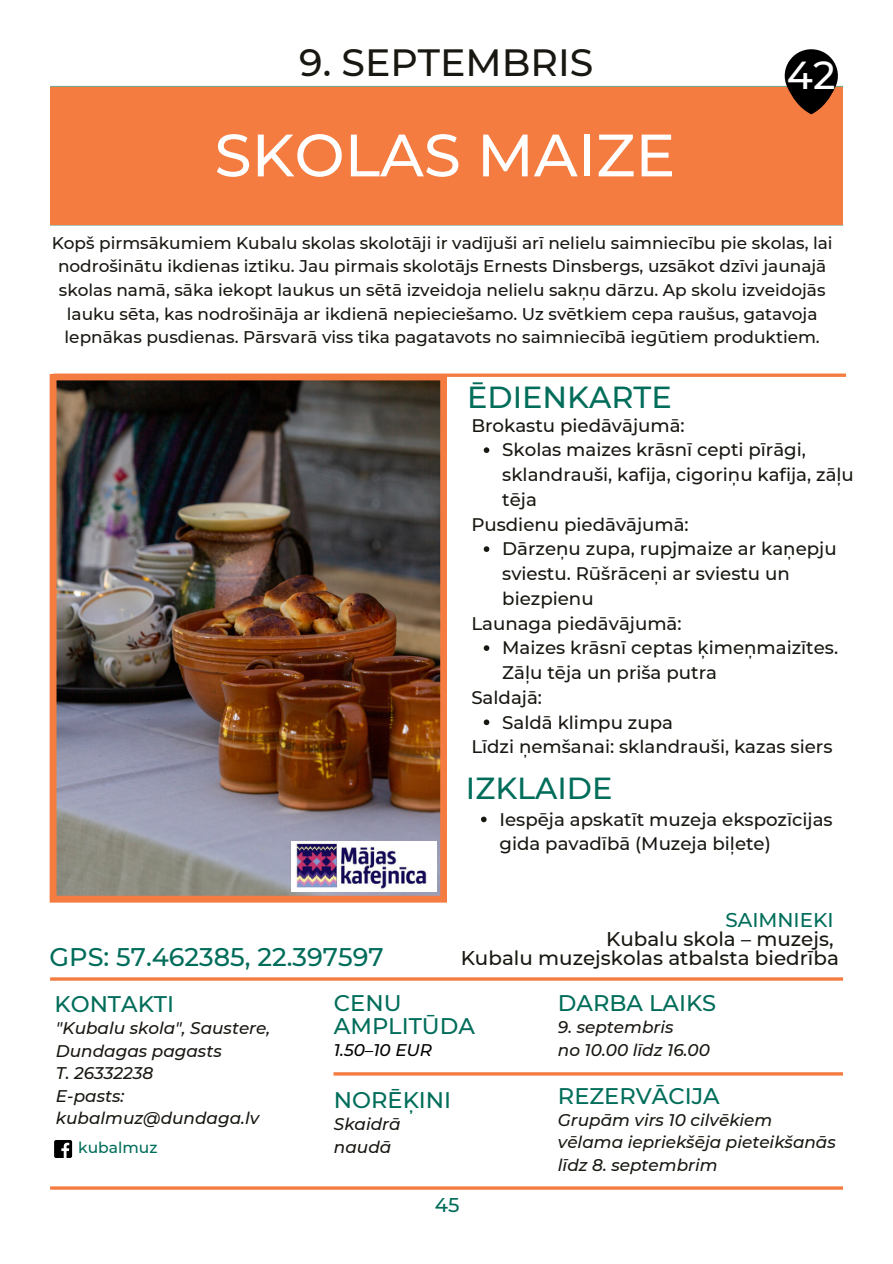
<style>
.page{position:relative;width:893px;height:1264px;background:#fff}
.page>*{position:absolute;margin:0;border:0;box-sizing:border-box;transform-origin:0 0}
.t1{font:500 59.7px "Montserrat";color:#fff}
.t2{font:500 39px "Montserrat";color:#fff}
.t3{font:500 37.95px "Montserrat";color:#191711}
.t4{font:500 30.45px "Montserrat";color:#006d5a}
.t5{font:500 25.5px "Montserrat";color:#006d5a}
.t6{font:500 22.5px/22.5px "Montserrat";color:#006d5a}
.t7{font:500 19.8px "Montserrat";color:#191711}
.t8{font:500 19.8px "Montserrat";color:#006d5a}
.t9{font:500 18.15px/24.8px "Montserrat";color:#191711}
.t10{font:500 16.95px/23.5px "Montserrat";color:#191711;text-align:center}
.t11{font:italic 500 16.8px/22.5px "Montserrat";color:#191711}
.t12{font:italic 500 16.8px "Montserrat";color:#000}
.t13{font:500 15.6px "Montserrat";color:#006d5a}
</style>
<div class="page">
<hr style="left:50px;top:86px;width:793px;height:3px;background:#7aa48c">
<svg style="left:50px;top:222px;width:793px;height:4px;background:#ce9f7a"></svg>
<svg style="left:447px;top:373px;width:399px;height:4px;background:#f5905e"></svg>
<hr style="left:50px;top:977px;width:793px;height:3px;background:#f47c41">
<hr style="left:50px;top:1186px;width:793px;height:3px;background:#f47c41">
<div style="left:50px;top:88px;width:792px;height:136px;background:#f47c41"></div>
<hr style="left:333px;top:1072px;width:510px;height:3px;background:#f47c41">
<img style="left:50px;top:373px;width:397px;height:529px">
<svg style="left:54px;top:1140px;width:18px;height:17px"></svg>
<svg style="left:483px;top:447px;width:6px;height:6px"></svg>
<svg style="left:483px;top:546px;width:6px;height:6px"></svg>
<svg style="left:483px;top:645px;width:6px;height:6px"></svg>
<svg style="left:483px;top:719px;width:6px;height:6px"></svg>
<svg style="left:481px;top:816px;width:5px;height:6px"></svg>
<svg style="left:779px;top:49px;width:64px;height:65px"></svg>
<img style="left:292px;top:842px;width:145px;height:49px">
<p class="t3" style="left:299px;top:39px;width:295px">9. SEPTEMBRIS</p>
<p class="t1" style="left:214px;top:118px;width:462px">SKOLAS MAIZE</p>
<p class="t2" style="left:786px;top:51px;width:50px">42</p>
<p class="t10" style="left:52px;top:231px;width:782px">Kopš pirmsākumiem Kubalu skolas skolotāji ir vadījuši arī nelielu saimniecību pie skolas, lai nodrošinātu ikdienas iztiku. Jau pirmais skolotājs Ernests Dinsbergs, uzsākot dzīvi jaunajā skolas namā, sāka iekopt laukus un sētā izveidoja nelielu sakņu dārzu. Ap skolu izveidojās lauku sēta, kas nodrošināja ar ikdienā nepieciešamo. Uz svētkiem cepa raušus, gatavoja lepnākas pusdienas. Pārsvarā viss tika pagatavots no saimniecībā iegūtiem produktiem.</p>
<p class="t4" style="left:467px;top:379px;width:206px">ĒDIENKARTE</p>
<p class="t9" style="left:471px;top:413px;width:215px">Brokastu piedāvājumā:</p>
<p class="t5" style="left:50px;top:941px;width:335px">GPS: 57.462385, 22.397597</p>
<p class="t9" style="left:502px;top:437px;width:353px">Skolas maizes krāsnī cepti pīrāgi, sklandrauši, kafija, cigoriņu kafija, zāļu tēja</p>
<p class="t9" style="left:502px;top:536px;width:336px">Dārzeņu zupa, rupjmaize ar kaņepju sviestu. Rūšrāceņi ar sviestu un biezpienu</p>
<p class="t9" style="left:502px;top:635px;width:337px">Maizes krāsnī ceptas ķimeņmaizītes.<br>Zāļu tēja un priša putra</p>
<p class="t9" style="left:502px;top:709px;width:172px">Saldā klimpu zupa</p>
<p class="t9" style="left:471px;top:511px;width:219px">Pusdienu piedāvājumā:</p>
<p class="t9" style="left:471px;top:610px;width:212px">Launaga piedāvājumā:</p>
<p class="t9" style="left:471px;top:685px;width:72px">Saldajā:</p>
<p class="t9" style="left:471px;top:734px;width:362px">Līdzi ņemšanai: sklandrauši, kazas siers</p>
<p class="t4" style="left:466px;top:769px;width:148px">IZKLAIDE</p>
<p class="t9" style="left:499px;top:806px;width:334px">Iespēja apskatīt muzeja ekspozīcijas gida pavadībā (Muzeja biļete)</p>
<p class="t8" style="left:725px;top:907px;width:110px">SAIMNIEKI</p>
<p class="t7" style="left:606px;top:927px;width:229px">Kubalu skola – muzejs,</p>
<p class="t7" style="left:460px;top:946px;width:379px">Kubalu muzejskolas atbalsta biedrība</p>
<p class="t6" style="left:54px;top:992px;width:121px">KONTAKTI</p>
<p class="t11" style="left:56px;top:1016px;width:216px">"Kubalu skola", Saustere,<br>Dundagas pagasts</p>
<p class="t11" style="left:56px;top:1061px;width:99px">T. 26332238</p>
<p class="t11" style="left:56px;top:1084px;width:70px">E-pasts:</p>
<p class="t11" style="left:56px;top:1106px;width:205px">kubalmuz@dundaga.lv</p>
<p class="t13" style="left:78px;top:1137px;width:81px">kubalmuz</p>
<p class="t6" style="left:334px;top:991px;width:142px">CENU<br>AMPLITŪDA</p>
<p class="t12" style="left:334px;top:1039px;width:100px">1.50–10 EUR</p>
<p class="t6" style="left:334px;top:1088px;width:119px">NORĒĶINI</p>
<p class="t11" style="left:334px;top:1112px;width:68px">Skaidrā naudā</p>
<p class="t8" style="left:434px;top:1192px;width:26px">45</p>
<p class="t6" style="left:558px;top:991px;width:160px">DARBA LAIKS</p>
<p class="t11" style="left:558px;top:1015px;width:117px">9. septembris</p>
<p class="t11" style="left:558px;top:1038px;width:154px">no 10.00 līdz 16.00</p>
<p class="t6" style="left:558px;top:1084px;width:163px">REZERVĀCIJA</p>
<p class="t11" style="left:558px;top:1108px;width:279px">Grupām virs 10 cilvēkiem vēlama iepriekšēja pieteikšanās līdz 8. septembrim</p>
</div>
